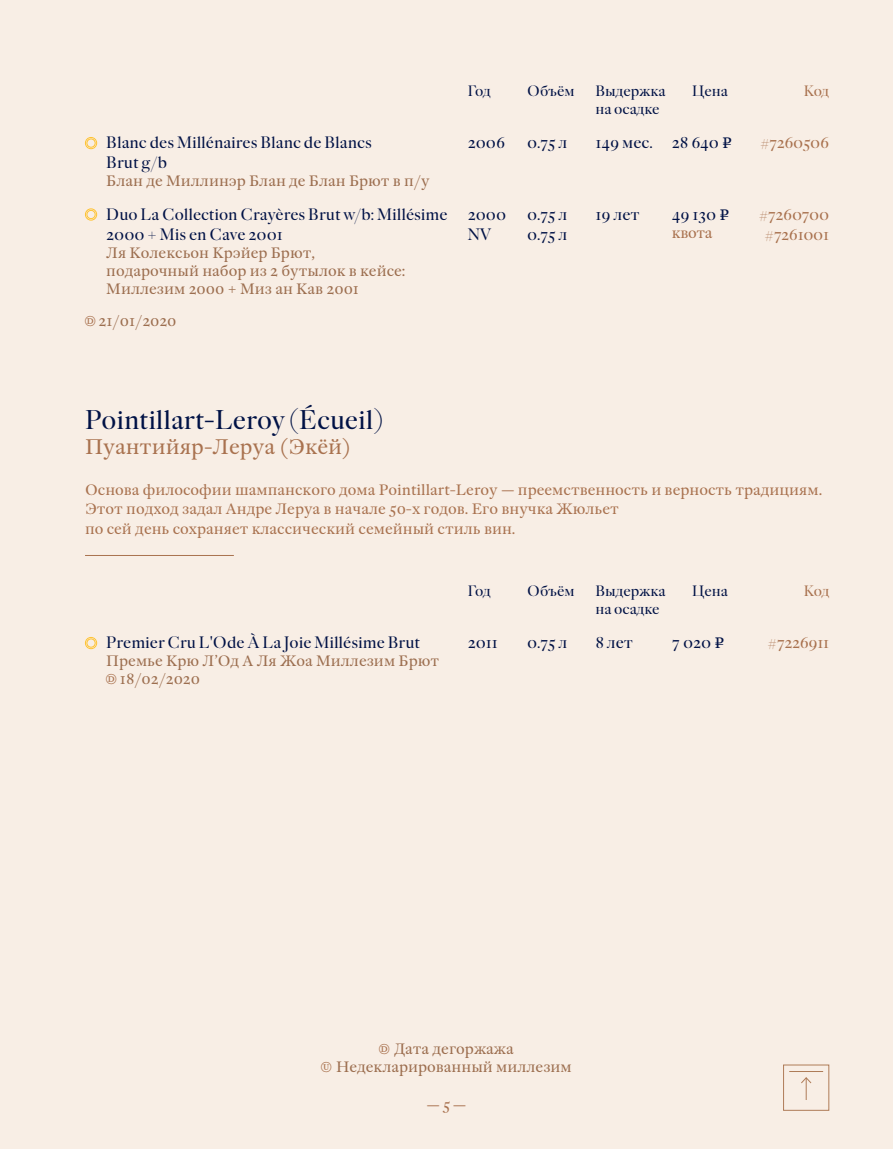
<style>
.page{position:relative;width:893px;height:1149px;background:#fff}
.page>*{position:absolute;margin:0;border:0;box-sizing:border-box;transform-origin:0 0}
.t1{font:27px "William Display Pro";color:#001145}
.t2{font:21px "William Subhead Pro";color:#a9724f}
.t3{font:16.5px/19.8px "William Display Pro";color:#001145}
.t4{font:16.5px/19.8px "William Display Pro";letter-spacing:-.02em;color:#a9724f;text-align:center}
.t5{font:15px/18px "William Subhead Pro";color:#9c6e4f}
.t6{font:15px/19.5px "William Subhead Pro";color:#a9724f}
.t7{font:15px/18px "William Display Pro";color:#001145}
.t8{font:15px "William Display Pro";letter-spacing:-.045em;color:#a9724f}
.s1{font-family:"STIX General";color:#a9724f}
.s2{font-family:"ALS Rubl";font-size:15px}
</style>
<div class="page">
<div style="left:0;top:0;width:893px;height:1148px;background:#f8eee5"></div>
<div style="left:783px;top:1064px;width:46px;height:46px;border:1px solid #af7c58"></div>
<svg style="left:801px;top:1077px;width:11px;height:22px"></svg>
<hr style="left:789px;top:1070px;width:34px;height:1px;background:#ae7c58">
<div style="left:85px;top:137px;width:12px;height:12px;border:1px solid #ffc331;border-radius:50%"></div>
<div style="left:87px;top:138px;width:9px;height:9px;border:1px solid #ffc331;border-radius:50%"></div>
<div style="left:85px;top:208px;width:12px;height:12px;border:1px solid #ffc331;border-radius:50%"></div>
<div style="left:87px;top:210px;width:9px;height:9px;border:1px solid #ffc331;border-radius:50%"></div>
<hr style="left:85px;top:555px;width:149px;height:1px;background:#a9724f">
<div style="left:85px;top:637px;width:12px;height:12px;border:1px solid #ffc331;border-radius:50%"></div>
<div style="left:87px;top:638px;width:9px;height:9px;border:1px solid #ffc331;border-radius:50%"></div>
<p class="t3" style="left:106px;top:132px;width:267px">Blanc des Millénaires Blanc de Blancs<br>Brut g/b</p>
<p class="t5" style="left:106px;top:171px;width:325px">Блан де Миллинэр Блан де Блан Брют в п/у</p>
<p class="t3" style="left:106px;top:203px;width:343px">Duo La Collection Crayères Brut w/b: Millésime<br>2000 + Mis en Cave 2001</p>
<p class="t5" style="left:106px;top:242px;width:301px">Ля Колексьон Крэйер Брют, подарочный набор из 2 бутылок в кейсе:<br>Миллезим 2000 + Миз ан Кав 2001</p>
<p class="t5" style="left:85px;top:311px;width:93px"><span class="s1">Ⓓ</span> 21/01/2020</p>
<p class="t7" style="left:468px;top:81px;width:25px">Год</p>
<p class="t7" style="left:527px;top:81px;width:49px">Объём</p>
<p class="t7" style="left:595px;top:81px;width:72px">Выдержка на осадке</p>
<p class="t7" style="left:692px;top:81px;width:37px">Цена</p>
<p class="t8" style="left:804px;top:80px;width:27px">Код</p>
<p class="t3" style="left:468px;top:132px;width:39px">2006</p>
<p class="t3" style="left:527px;top:132px;width:42px">0.75 л</p>
<p class="t3" style="left:595px;top:132px;width:138px">149 мес. 28 640 <span class="s2">E</span></p>
<p class="t4" style="left:760px;top:132px;width:70px">#7260506</p>
<p class="t3" style="left:468px;top:203px;width:40px">2000<br>NV</p>
<p class="t3" style="left:527px;top:203px;width:42px">0.75 л<br>0.75 л</p>
<p class="t3" style="left:595px;top:203px;width:46px">19 лет</p>
<p class="t3" style="left:672px;top:203px;width:59px">49 130 <span class="s2">E</span></p>
<p class="t6" style="left:672px;top:222px;width:42px">квота</p>
<p class="t4" style="left:759px;top:203px;width:72px">#7260700 #7261001</p>
<h1 class="t1" style="left:85px;top:399px;width:300px">Pointillart-Leroy (Écueil)</h1>
<h2 class="t2" style="left:85px;top:431px;width:267px">Пуантийяр-Леруа (Экёй)</h2>
<p class="t6" style="left:85px;top:479px;width:739px">Основа философии шампанского дома Pointillart-Leroy — преемственность и верность традициям.<br>Этот подход задал Андре Леруа в начале 50-х годов. Его внучка Жюльет<br>по сей день сохраняет классический семейный стиль вин.</p>
<p class="t3" style="left:106px;top:631px;width:315px">Premier Cru L'Ode À La Joie Millésime Brut</p>
<p class="t5" style="left:106px;top:651px;width:334px">Премье Крю Л’Од А Ля Жоа Миллезим Брют<br><span class="s1">Ⓓ</span> 18/02/2020</p>
<p class="t7" style="left:468px;top:581px;width:25px">Год</p>
<p class="t7" style="left:527px;top:581px;width:49px">Объём</p>
<p class="t7" style="left:595px;top:581px;width:72px">Выдержка на осадке</p>
<p class="t7" style="left:692px;top:581px;width:37px">Цена</p>
<p class="t8" style="left:804px;top:579px;width:27px">Код</p>
<p class="t3" style="left:468px;top:631px;width:32px">2011</p>
<p class="t3" style="left:527px;top:631px;width:42px">0.75 л</p>
<p class="t3" style="left:595px;top:631px;width:39px">8 лет</p>
<p class="t3" style="left:672px;top:631px;width:54px">7 020 <span class="s2">E</span></p>
<p class="t4" style="left:768px;top:631px;width:63px">#7226911</p>
<p class="t5" style="left:321px;top:1038px;width:252px;text-align:center"><span class="s1">Ⓓ</span> Дата дегоржажа<br><span class="s1">Ⓤ</span> Недекларированный миллезим</p>
</div>
